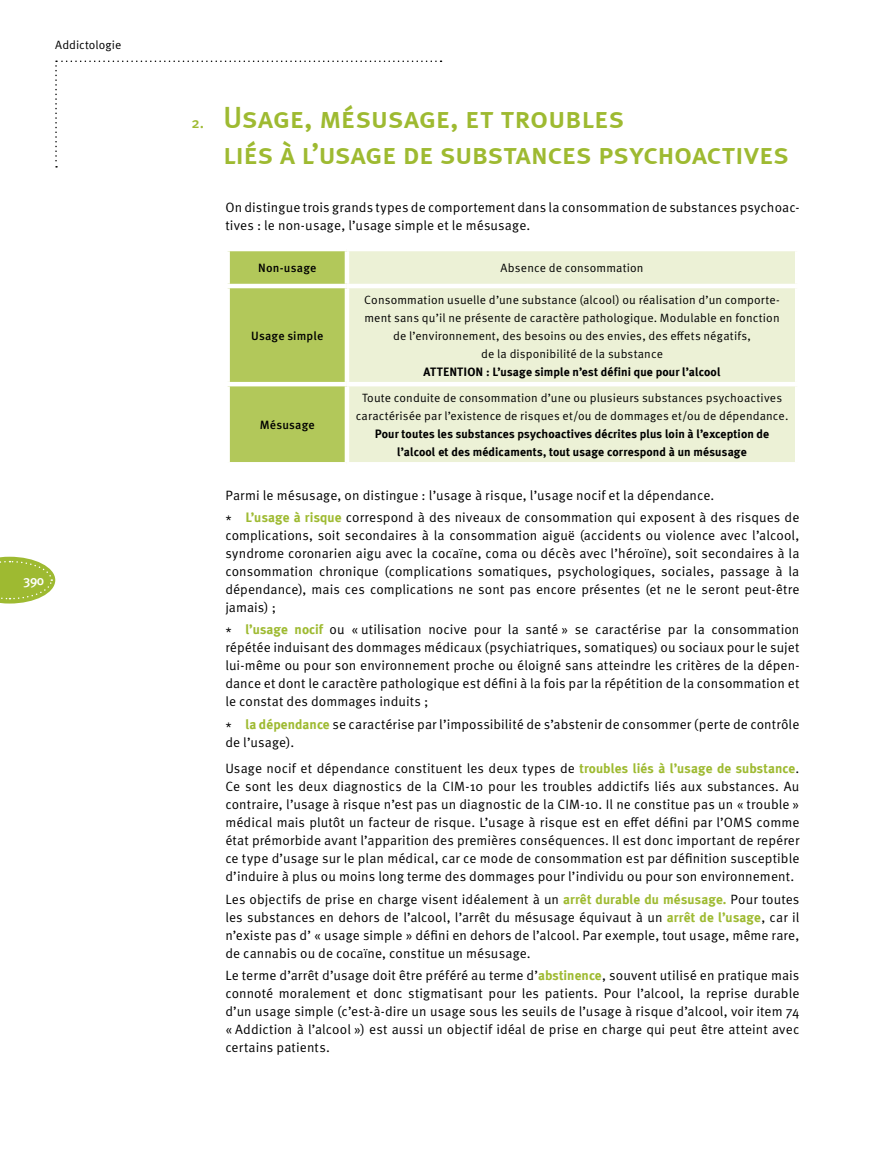
<style>
.page{position:relative;width:893px;height:1149px;background:#fff}
.page>*{position:absolute;margin:0;border:0;box-sizing:border-box;transform-origin:0 0}
.t1{font:30px/36px "Meta Plus Medium Caps";letter-spacing:-.01em;color:#9eba31}
.t2{font:13.5px/18px "Meta Pro";letter-spacing:.005em;color:#000;text-align:justify}
.t3{font:500 13.5px "Meta Plus";color:#fff}
.t4{font:12px/18px "Meta Pro";letter-spacing:.01em;color:#000;text-align:center}
.t5{font:700 12px/18px "Meta Plus";letter-spacing:.01em;color:#000;text-align:center}
.t6{font:500 12px "Meta Pro";letter-spacing:.015em;color:#000}
.s1{font-family:"Meta Pro";font-weight:500;font-size:15px}
.s2{font-family:"Meta Plus";font-weight:700;color:#9eba31}
</style>
<div class="page">
<svg style="left:0;top:556px;width:55px;height:47px"></svg>
<svg style="left:55px;top:60px;width:387px;height:107px"></svg>
<div style="left:230px;top:251px;width:115px;height:211px;background:#b2c85a"></div>
<div style="left:349px;top:251px;width:446px;height:211px;background:#ecf1d6"></div>
<hr style="left:225px;top:284px;width:122px;height:4px;background:#fff">
<hr style="left:347px;top:284px;width:452px;height:4px;background:#fff">
<hr style="left:225px;top:382px;width:122px;height:4px;background:#fff">
<hr style="left:347px;top:382px;width:452px;height:4px;background:#fff">
<p class="t4" style="left:55px;top:36px;width:68px">Addictologie</p>
<p class="t3" style="left:24px;top:572px;width:22px">390</p>
<h1 class="t1" style="left:223px;top:99px;width:567px;text-indent:-32px"><span class="s1">2.</span> Usage, mésusage, et troubles<br>liés à l’usage de substances psychoactives</h1>
<p class="t2" style="left:225px;top:198px;width:576px">On distingue trois grands types de comportement dans la consommation de substances psychoac&shy;tives : le non-usage, l’usage simple et le mésusage.</p>
<p class="t6" style="left:258px;top:260px;width:60px">Non-usage</p>
<p class="t4" style="left:501px;top:259px;width:145px">Absence de consommation</p>
<p class="t6" style="left:251px;top:328px;width:73px">Usage simple</p>
<p class="t4" style="left:364px;top:291px;width:417px">Consommation usuelle d’une substance (alcool) ou réalisation d’un comporte&shy;ment sans qu’il ne présente de caractère pathologique. Modulable en fonction de l’environnement, des besoins ou des envies, des effets négatifs,<br>de la disponibilité de la substance</p>
<p class="t5" style="left:423px;top:362px;width:299px">ATTENTION : L’usage simple n’est défini que pour l’alcool</p>
<p class="t4" style="left:356px;top:389px;width:434px">Toute conduite de consommation d’une ou plusieurs substances psychoactives caractérisée par l’existence de risques et/ou de dommages et/ou de dépendance.</p>
<p class="t5" style="left:375px;top:424px;width:396px">Pour toutes les substances psychoactives décrites plus loin à l’exception de l’alcool et des médicaments, tout usage correspond à un mésusage</p>
<p class="t2" style="left:225px;top:484px;width:576px;line-height:22.2px">Parmi le mésusage, on distingue : l’usage à risque, l’usage nocif et la dépendance.<br>* <span class="s2">L’usage à risque</span> correspond à des niveaux de consommation qui exposent à des risques de</p>
<p class="t2" style="left:225px;top:526px;width:576px">complications, soit secondaires à la consommation aiguë (accidents ou violence avec l’alcool, syndrome coronarien aigu avec la cocaïne, coma ou décès avec l’héroïne), soit secondaires à la consommation chronique (complications somatiques, psychologiques, sociales, passage à la dépendance), mais ces complications ne sont pas encore présentes (et ne le seront peut-être jamais) ;</p>
<p class="t2" style="left:225px;top:621px;width:576px">* <span class="s2">l’usage nocif</span> ou « utilisation nocive pour la santé » se caractérise par la consommation répétée induisant des dommages médicaux (psychiatriques, somatiques) ou sociaux pour le sujet lui-même ou pour son environnement proche ou éloigné sans atteindre les critères de la dépen&shy;dance et dont le caractère pathologique est défini à la fois par la répétition de la consommation et le constat des dommages induits ;</p>
<p class="t2" style="left:225px;top:715px;width:575px">* <span class="s2">la dépendance</span> se caractérise par l’impossibilité de s’abstenir de consommer (perte de contrôle de l’usage).</p>
<p class="t2" style="left:225px;top:759px;width:576px">Usage nocif et dépendance constituent les deux types de <span class="s2">troubles liés à l’usage de substance</span>.<br>Ce sont les deux diagnostics de la CIM-10 pour les troubles addictifs liés aux substances. Au contraire, l’usage à risque n’est pas un diagnostic de la CIM-10. Il ne constitue pas un « trouble » médical mais plutôt un facteur de risque. L’usage à risque est en effet défini par l’OMS comme état prémorbide avant l’apparition des premières conséquences. Il est donc important de repérer ce type d’usage sur le plan médical, car ce mode de consommation est par définition susceptible d’induire à plus ou moins long terme des dommages pour l’individu ou pour son environnement.</p>
<p class="t2" style="left:225px;top:890px;width:576px">Les objectifs de prise en charge visent idéalement à un <span class="s2">arrêt durable du mésusage.</span> Pour toutes les substances en dehors de l’alcool, l’arrêt du mésusage équivaut à un <span class="s2">arrêt de l’usage</span>, car il n’existe pas d’ « usage simple » défini en dehors de l’alcool. Par exemple, tout usage, même rare, de cannabis ou de cocaïne, constitue un mésusage.</p>
<p class="t2" style="left:225px;top:966px;width:576px">Le terme d’arrêt d’usage doit être préféré au terme d’<span class="s2">abstinence</span>, souvent utilisé en pratique mais connoté moralement et donc stigmatisant pour les patients. Pour l’alcool, la reprise durable d’un usage simple (c’est-à-dire un usage sous les seuils de l’usage à risque d’alcool, voir item 74 « Addiction à l’alcool ») est aussi un objectif idéal de prise en charge qui peut être atteint avec certains patients.</p>
<p class="t6" style="left:260px;top:417px;width:57px">Mésusage</p>
</div>
